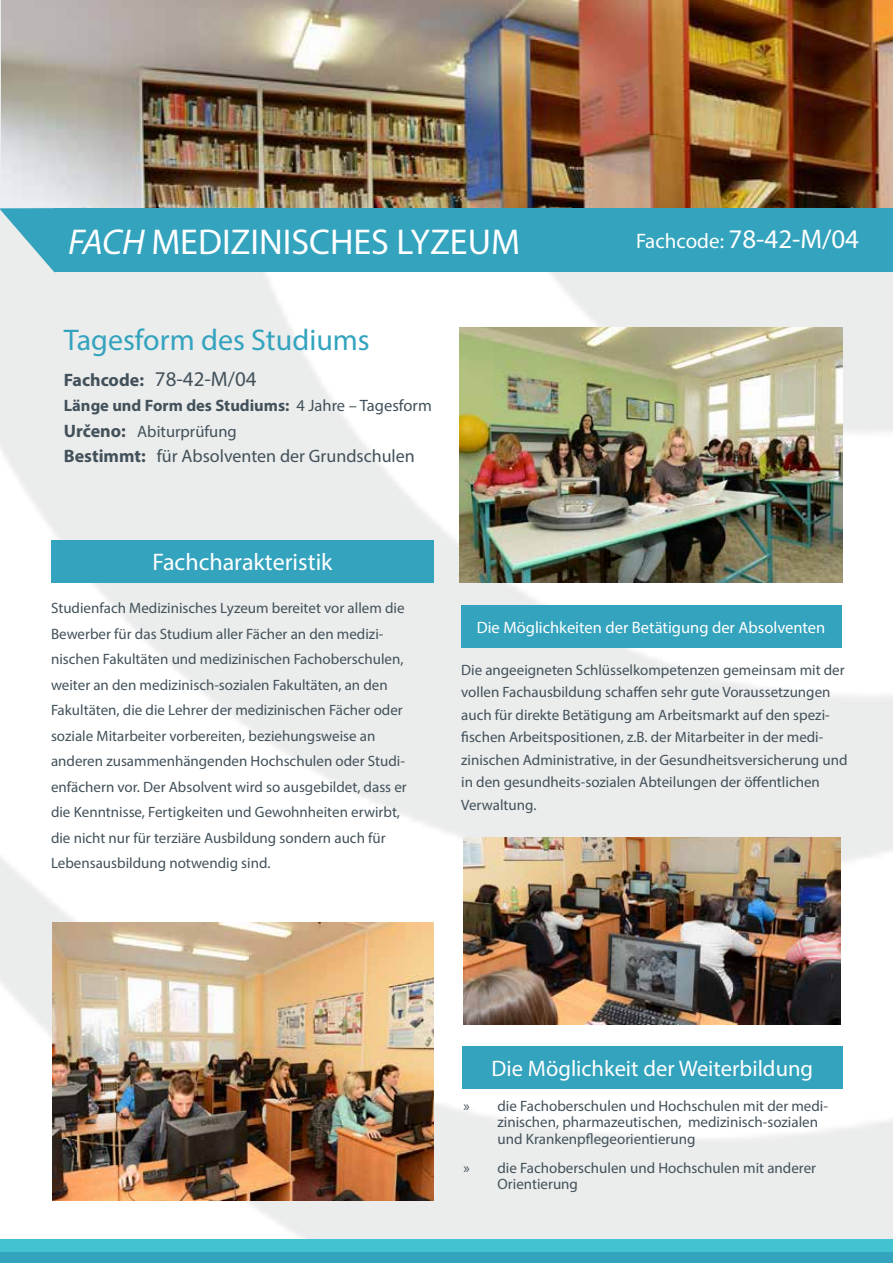
<style>
.page{position:relative;width:893px;height:1263px;background:#fff}
.page>*{position:absolute;margin:0;border:0;box-sizing:border-box;transform-origin:0 0}
.t1{font:36px "Myriad Pro";color:#fff}
.t2{font:30px "Myriad Pro";color:#33a3be}
.t3{font:27px "Myriad Pro";color:#fff}
.t4{font:24px "Myriad Pro";color:#fff}
.t5{font:22.5px "Myriad Pro";color:#fff}
.t6{font:21px "Myriad Pro";color:#42515a}
.t7{font:18px "Myriad Pro";color:#42515a}
.t8{font:16.5px/25.5px "Myriad Pro";color:#42515a}
.t9{font:16.5px "Myriad Pro";color:#fff}
.t10{font:15px/25.5px "Myriad Pro";color:#42515a}
.s1{font-style:italic}
.s2{font-size:21px}
.s3{font-weight:700;font-size:18px}
.s4{font-weight:700}
</style>
<div class="page">
<img style="left:0;top:0;width:893px;height:1239px">
<div style="left:51px;top:540px;width:383px;height:43px;background:#33a3be"></div>
<div style="left:461px;top:605px;width:380px;height:43px;background:#33a3be"></div>
<img style="left:1px;top:0;width:892px;height:208px">
<img style="left:459px;top:327px;width:384px;height:256px">
<div style="left:462px;top:1046px;width:381px;height:42px;background:#33a3be"></div>
<img style="left:52px;top:923px;width:382px;height:277px">
<svg style="left:82px;top:206px;width:4px;height:67px"></svg>
<div style="left:55px;top:208px;width:838px;height:64px;background:#33a3be"></div>
<img style="left:463px;top:838px;width:378px;height:187px">
<svg style="left:892px;top:272px;width:1px;height:94px"></svg>
<div style="left:0;top:1252px;width:893px;height:11px;background:#33a3be"></div>
<div style="left:0;top:1239px;width:893px;height:13px;background:#43c3d1"></div>
<svg style="left:0;top:177px;width:57px;height:97px"></svg>
<h1 class="t1" style="left:68px;top:220px;width:453px"><span class="s1">FACH</span> MEDIZINISCHES LYZEUM</h1>
<h3 class="t3" style="left:636px;top:223px;width:225px"><span class="s2">Fachcode:</span> 78-42-M/04</h3>
<h3 class="t3" style="left:697px;top:224px;width:176px"><span class="s2">kód:</span> 53-44-M/01</h3>
<h2 class="t2" style="left:64px;top:321px;width:307px">Tagesform des Studiums</h2>
<h3 class="t6" style="left:64px;top:366px;width:194px"><span class="s3">Fachcode:</span> 78-42-M/04</h3>
<p class="t8" style="left:64px;top:393px;width:369px"><span class="s4">Länge und Form des Studiums:</span> 4 Jahre – Tagesform<br><span class="s3">Určeno:</span> Abiturprüfung</p>
<p class="t7" style="left:64px;top:445px;width:353px"><span class="s4">Bestimmt:</span> für Absolventen der Grundschulen</p>
<h3 class="t4" style="left:152px;top:547px;width:182px">Fachcharakteristik</h3>
<p class="t10" style="left:51px;top:595px;width:357px">Studienfach Medizinisches Lyzeum bereitet vor allem die Bewerber für das Studium aller Fächer an den medizi&shy;nischen Fakultäten und medizinischen Fachoberschulen, weiter an den medizinisch-sozialen Fakultäten, an den Fakultäten, die die Lehrer der medizinischen Fächer oder soziale Mitarbeiter vorbereiten, beziehungsweise an anderen zusammenhängenden Hochschulen oder Studi&shy;enfächern vor. Der Absolvent wird so ausgebildet, dass er die Kenntnisse, Fertigkeiten und Gewohnheiten erwirbt, die nicht nur für terziäre Ausbildung sondern auch für Lebensausbildung notwendig sind.</p>
<p class="t9" style="left:477px;top:617px;width:350px">Die Möglichkeiten der Betätigung der Absolventen</p>
<p class="t10" style="left:461px;top:658px;width:388px;line-height:22.5px">Die angeeigneten Schlüsselkompetenzen gemeinsam mit der vollen Fachausbildung schaffen sehr gute Voraussetzungen auch für direkte Betätigung am Arbeitsmarkt auf den spezi&shy;fischen Arbeitspositionen, z.B. der Mitarbeiter in der medi&shy;zinischen Administrative, in der Gesundheitsversicherung und in den gesundheits-sozialen Abteilungen der öffentlichen Verwaltung.</p>
<h3 class="t5" style="left:492px;top:1054px;width:323px">Die Möglichkeit der Weiterbildung</h3>
<p class="t10" style="left:497px;top:1097px;width:332px;line-height:16.5px;text-indent:-34px">» die Fachoberschulen und Hochschulen mit der medi&shy;zinischen, pharmazeutischen, medizinisch-sozialen und Krankenpflegeorientierung</p>
<p class="t10" style="left:497px;top:1159px;width:320px;line-height:16.5px;text-indent:-34px">» die Fachoberschulen und Hochschulen mit anderer<br>Orientierung</p>
</div>
